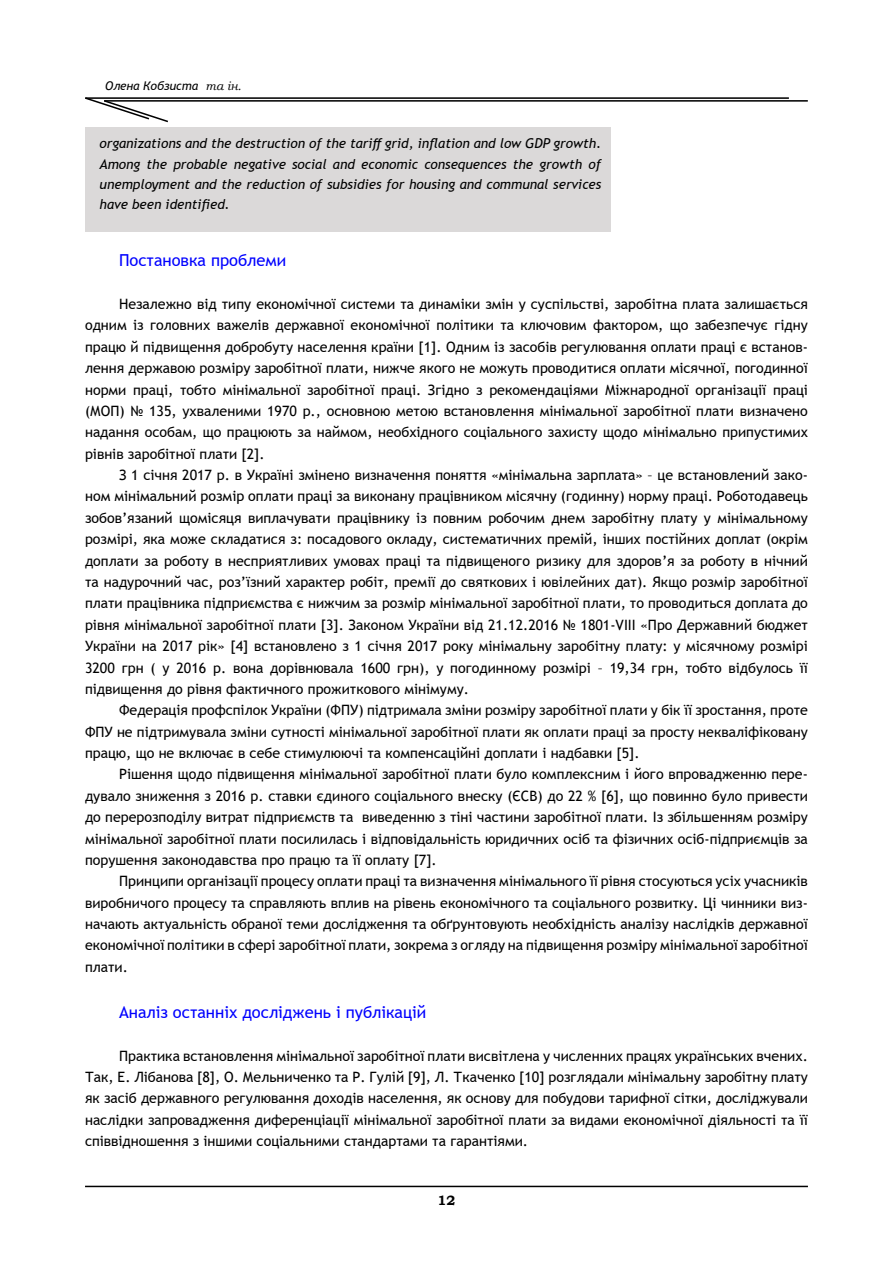
<style>
.page{position:relative;width:893px;height:1263px;background:#fff}
.page>*{position:absolute;margin:0;border:0;box-sizing:border-box;transform-origin:0 0}
.t1{font:16.5px "Trebuchet MS";color:#00f}
.t2{font:14.25px/21.3px "Trebuchet MS";color:#000;text-align:justify}
.t3{font:italic 13.5px/20.2px "Trebuchet MS";color:#000;text-align:justify}
.t4{font:700 13.5px "Bookman Old Style";color:#000}
.t5{font:italic 12px "Trebuchet MS";color:#000}
.s1{font-family:"Bookman Old Style"}
</style>
<div class="page">
<hr style="left:85px;top:1186px;width:723px;height:1px;background:#000">
<hr style="left:85px;top:97px;width:704px;height:2px;background:#000">
<hr style="left:104px;top:100px;width:704px;height:2px;background:#000">
<svg style="left:85px;top:97px;width:85px;height:26px"></svg>
<div style="left:85px;top:128px;width:525px;height:104px;background:#dbd9d9"></div>
<p class="t5" style="left:105px;top:78px;width:138px">Олена Кобзиста <span class="s1">та ін.</span></p>
<p class="t3" style="left:100px;top:133px;width:503px">organizations and the destruction of the tariff grid, inflation and low GDP growth.<br>Among the probable negative social and economic consequences the growth of unemployment and the reduction of subsidies for housing and communal services have been identified.</p>
<p class="t1" style="left:119px;top:250px;width:169px">Постановка проблеми</p>
<p class="t2" style="left:85px;top:293px;width:724px;text-indent:34px">Незалежно від типу економічної системи та динаміки змін у суспільстві, заробітна плата залишається одним із головних важелів державної економічної політики та ключовим фактором, що забезпечує гідну працю й підвищення добробуту населення країни [1]. Одним із засобів регулювання оплати праці є встанов&shy;лення державою розміру заробітної плати, нижче якого не можуть проводитися оплати місячної, погодинної норми праці, тобто мінімальної заробітної праці. Згідно з рекомендаціями Міжнародної організації праці (МОП) № 135, ухваленими 1970 р., основною метою встановлення мінімальної заробітної плати визначено надання особам, що працюють за наймом, необхідного соціального захисту щодо мінімально припустимих рівнів заробітної плати [2].</p>
<p class="t2" style="left:85px;top:464px;width:724px;text-indent:34px">З 1 січня 2017 р. в Україні змінено визначення поняття «мінімальна зарплата» – це встановлений зако&shy;ном мінімальний розмір оплати праці за виконану працівником місячну (годинну) норму праці. Роботодавець зобов’язаний щомісяця виплачувати працівнику із повним робочим днем заробітну плату у мінімальному розмірі, яка може складатися з: посадового окладу, систематичних премій, інших постійних доплат (окрім доплати за роботу в несприятливих умовах праці та підвищеного ризику для здоров’я за роботу в нічний та надурочний час, роз’їзний характер робіт, премії до святкових і ювілейних дат). Якщо розмір заробітної плати працівника підприємства є нижчим за розмір мінімальної заробітної плати, то проводиться доплата до рівня мінімальної заробітної плати [3]. Законом України від 21.12.2016 № 1801-VIII «Про Державний бюджет України на 2017 рік» [4] встановлено з 1 січня 2017 року мінімальну заробітну плату: у місячному розмірі 3200 грн ( у 2016 р. вона дорівнювала 1600 грн), у погодинному розмірі – 19,34 грн, тобто відбулось її підвищення до рівня фактичного прожиткового мінімуму.</p>
<p class="t2" style="left:85px;top:699px;width:724px;text-indent:34px">Федерація профспілок України (ФПУ) підтримала зміни розміру заробітної плати у бік її зростання, проте ФПУ не підтримувала зміни сутності мінімальної заробітної плати як оплати праці за просту некваліфіковану працю, що не включає в себе стимулюючі та компенсаційні доплати і надбавки [5].</p>
<p class="t2" style="left:85px;top:763px;width:724px;text-indent:34px">Рішення щодо підвищення мінімальної заробітної плати було комплексним і його впровадженню пере&shy;дувало зниження з 2016 р. ставки єдиного соціального внеску (ЄСВ) до 22 % [6], що повинно було привести до перерозподілу витрат підприємств та виведенню з тіні частини заробітної плати. Із збільшенням розміру мінімальної заробітної плати посилилась і відповідальність юридичних осіб та фізичних осіб-підприємців за порушення законодавства про працю та її оплату [7].</p>
<p class="t2" style="left:85px;top:870px;width:724px;text-indent:34px">Принципи організації процесу оплати праці та визначення мінімального її рівня стосуються усіх учасників виробничого процесу та справляють вплив на рівень економічного та соціального розвитку. Ці чинники виз&shy;начають актуальність обраної теми дослідження та обґрунтовують необхідність аналізу наслідків державної економічної політики в сфері заробітної плати, зокрема з огляду на підвищення розміру мінімальної заробітної плати.</p>
<p class="t1" style="left:119px;top:1002px;width:309px">Аналіз останніх досліджень і публікацій</p>
<p class="t2" style="left:85px;top:1045px;width:724px;text-indent:34px">Практика встановлення мінімальної заробітної плати висвітлена у численних працях українських вчених.<br>Так, Е. Лібанова [8], О. Мельниченко та Р. Гулій [9], Л. Ткаченко [10] розглядали мінімальну заробітну плату як засіб державного регулювання доходів населення, як основу для побудови тарифної сітки, досліджували наслідки запровадження диференціації мінімальної заробітної плати за видами економічної діяльності та її співвідношення з іншими соціальними стандартами та гарантіями.</p>
<p class="t4" style="left:438px;top:1190px;width:19px">12</p>
</div>
